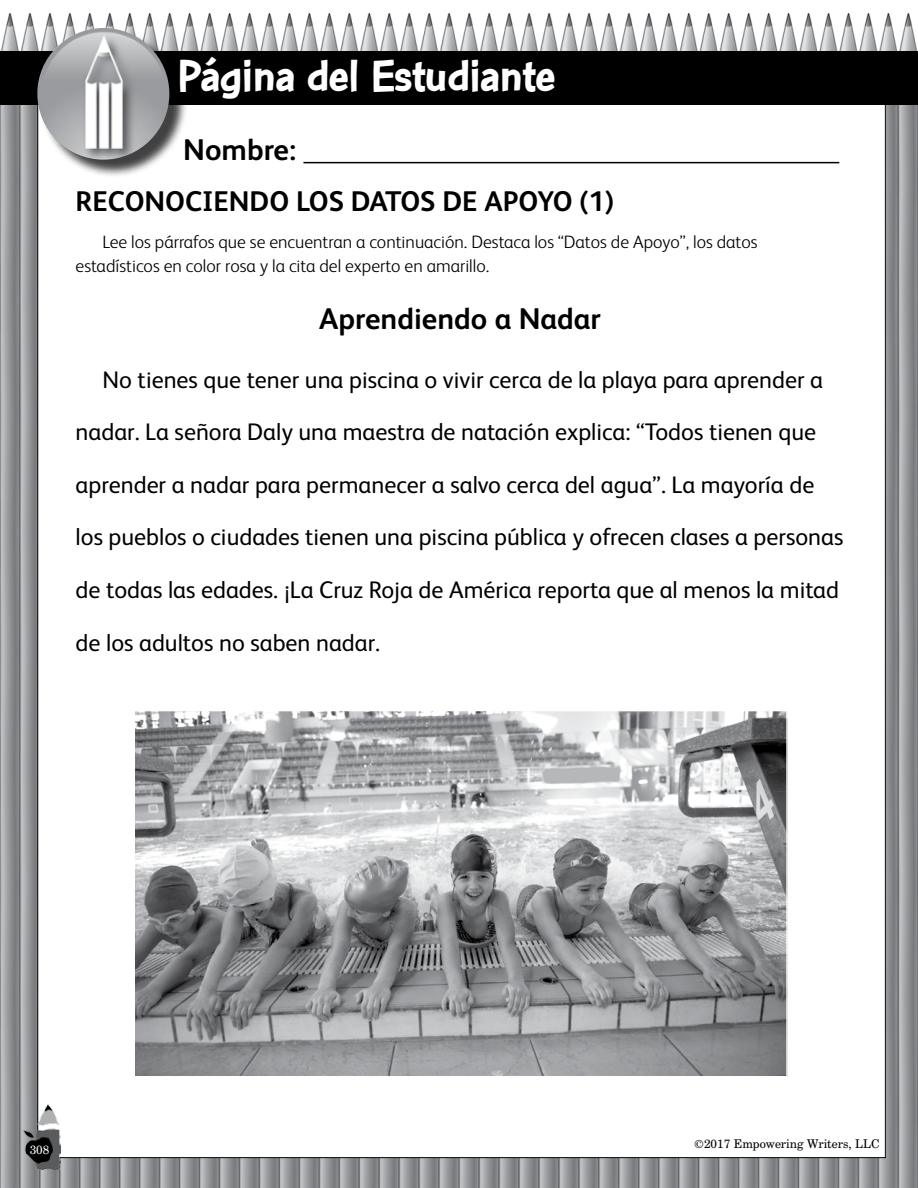
<style>
.page{position:relative;width:918px;height:1188px;background:#fff}
.page>*{position:absolute;margin:0;border:0;box-sizing:border-box;transform-origin:0 0}
.t1{font:700 48px "Con Brush";letter-spacing:-.02em;color:#fff}
.t2{font:700 30px "FS Albert";color:#000}
.t3{font:700 28.5px "FS Albert";color:#000}
.t4{font:24px/52.5px "FS Albert";color:#000}
.t5{font:300 18px/24px "FS Albert";color:#000}
.t6{font:12px "Century Schoolbook BT";color:#000}
.t7{font:12px "Century Schoolbook BT";color:#fff}
</style>
<div class="page">
<img style="left:0;top:13px;width:918px;height:1175px">
<div style="left:38px;top:68px;width:847px;height:1090px;background:#fff"></div>
<div style="left:0;top:51px;width:918px;height:54px;background:#000"></div>
<div style="left:40px;top:30px;width:148px;height:148px;background:#000;opacity:.75"></div>
<img style="left:37px;top:28px;width:132px;height:132px;border-radius:66px">
<img style="left:24px;top:1104px;width:37px;height:66px">
<hr style="left:303px;top:162px;width:536px;height:1px;background:#000">
<img style="left:136px;top:713px;width:649px;height:362px">
<div style="left:133px;top:710px;width:655px;height:368px;border:2px solid #fff"></div>
<h1 class="t1" style="left:177px;top:46px;width:380px">Página del Estudiante</h1>
<p class="t2" style="left:183px;top:129px;width:114px">Nombre:</p>
<p class="t3" style="left:76px;top:182px;width:540px">RECONOCIENDO LOS DATOS DE APOYO (1)</p>
<p class="t5" style="left:76px;top:229px;width:684px;text-indent:27px">Lee los párrafos que se encuentran a continuación. Destaca los “Datos de Apoyo”, los datos estadísticos en color rosa y la cita del experto en amarillo.</p>
<p class="t2" style="left:319px;top:298px;width:283px">Aprendiendo a Nadar</p>
<p class="t4" style="left:76px;top:352px;width:769px;text-indent:27px">No tienes que tener una piscina o vivir cerca de la playa para aprender a nadar. La señora Daly una maestra de natación explica: “Todos tienen que aprender a nadar para permanecer a salvo cerca del agua”. La mayoría de los pueblos o ciudades tienen una piscina pública y ofrecen clases a personas de todas las edades. ¡La Cruz Roja de América reporta que al menos la mitad de los adultos no saben nadar.</p>
<p class="t7" style="left:30px;top:1142px;width:21px">308</p>
<p class="t6" style="left:694px;top:1136px;width:187px">©2017 Empowering Writers, LLC</p>
</div>
